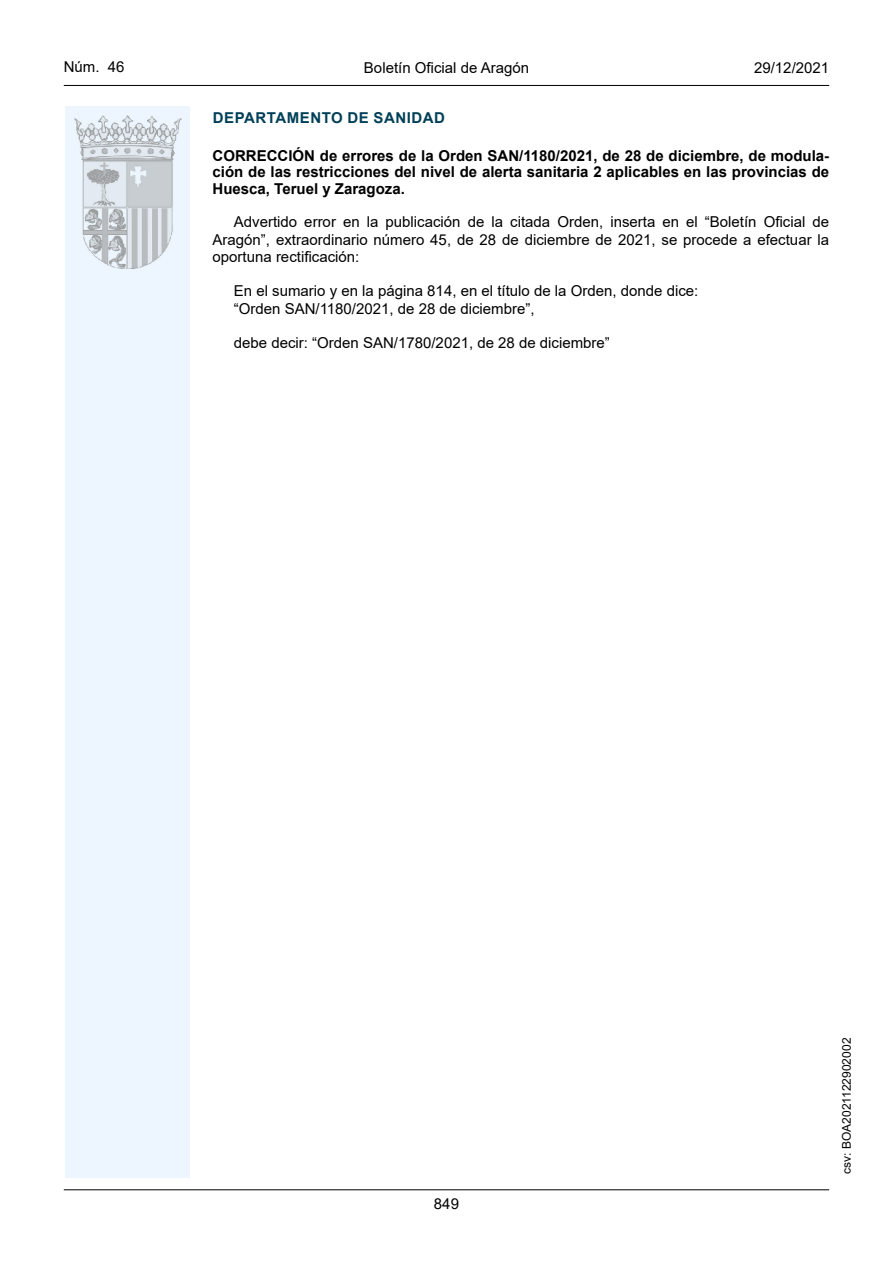
<style>
.page{position:relative;width:893px;height:1263px;background:#fff}
.page>*{position:absolute;margin:0;border:0;box-sizing:border-box;transform-origin:0 0}
.inicio_de_parrafo{font:15px/17.2px "Arial";color:#000;text-align:justify}
.Titulo_text{font:700 15px/16.5px "Arial";color:#000;text-align:justify}
.estilo_head-c{font:15px "Arial";color:#000}
.emisor_text{font:700 15px "Arial";letter-spacing:.035em;color:#003f58}
.estilo_head-d{font:15px "Arial MT2";color:#000}
.estilo_head-i{font:15px "Arial MT2";color:#000}
.numero_pagina{font:15px "Arial MT2";color:#000}
.estilo_head-i-2{font:12px "Arial MT2";color:#000}
</style>
<div class="page">
<hr style="left:64px;top:1189px;width:765px;height:1px;background:#000">
<hr style="left:64px;top:85px;width:765px;height:1px;background:#000">
<div style="left:65px;top:106px;width:125px;height:1072px;background:#edf6fe"></div>
<img style="left:75px;top:115px;width:106px;height:153px">
<p class="estilo_head-i" style="left:64px;top:57px;width:62px">Núm. 46</p>
<p class="estilo_head-c" style="left:364px;top:57px;width:167px">Boletín Oficial de Aragón</p>
<p class="estilo_head-d" style="left:754px;top:57px;width:77px">29/12/2021</p>
<h5 class="emisor_text" style="left:213px;top:107px;width:234px">DEPARTAMENTO DE SANIDAD</h5>
<p class="Titulo_text" style="left:213px;top:147px;width:618px">CORRECCIÓN de errores de la Orden SAN/1180/2021, de 28 de diciembre, de modula&shy;ción de las restricciones del nivel de alerta sanitaria 2 aplicables en las provincias de Huesca, Teruel y Zaragoza.</p>
<p class="inicio_de_parrafo" style="left:213px;top:213px;width:618px;text-indent:21px">Advertido error en la publicación de la citada Orden, inserta en el “Boletín Oficial de Aragón”, extraordinario número 45, de 28 de diciembre de 2021, se procede a efectuar la oportuna rectificación:</p>
<p class="inicio_de_parrafo" style="left:234px;top:282px;width:466px">En el sumario y en la página 814, en el título de la Orden, donde dice:</p>
<p class="inicio_de_parrafo" style="left:234px;top:300px;width:302px">“Orden SAN/1180/2021, de 28 de diciembre”,</p>
<p class="inicio_de_parrafo" style="left:234px;top:334px;width:378px">debe decir: “Orden SAN/1780/2021, de 28 de diciembre”</p>
<p class="numero_pagina" style="left:434px;top:1193px;width:27px">849</p>
<p class="estilo_head-i-2" style="left:838px;top:1174px;width:137px;rotate:-90deg">csv: BOA2021122902002</p>
</div>
